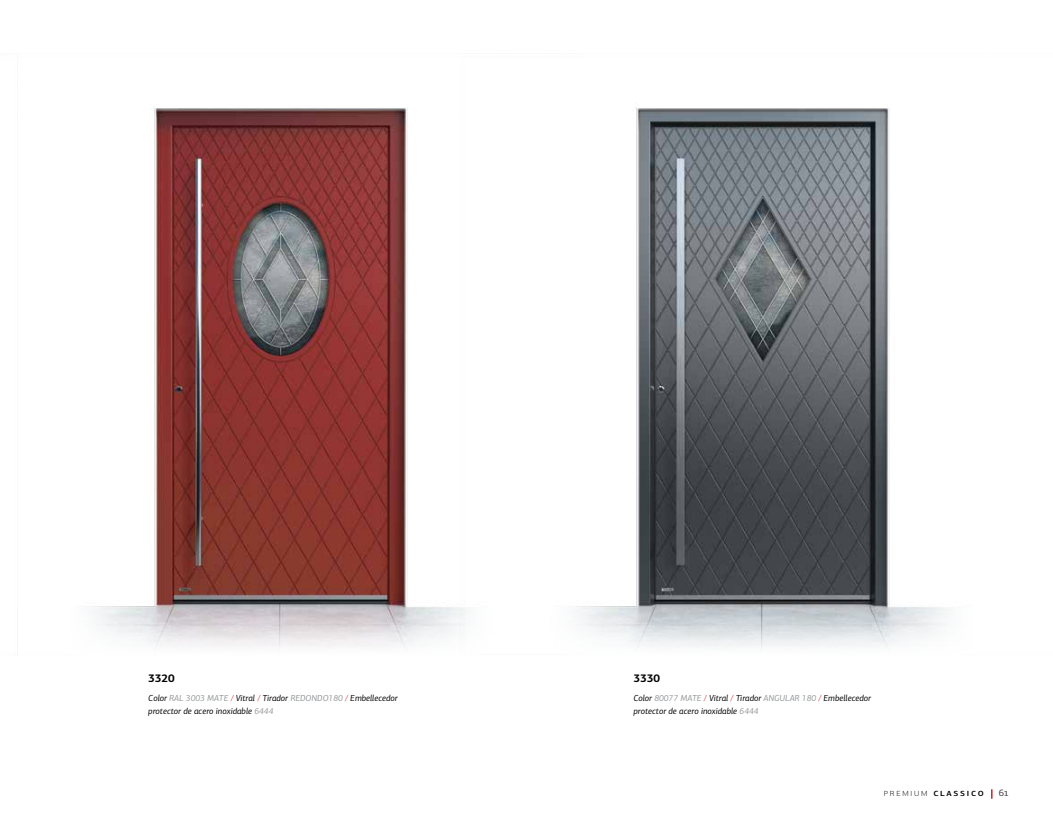
<style>
.page{position:relative;width:1053px;height:815px;background:#fff}
.page>*{position:absolute;margin:0;border:0;box-sizing:border-box;transform-origin:0 0}
.t1{font:700 11.25px "PF Agora Sans Pro";color:#000}
.t2{font:500 10px "PF Agora Sans Pro";letter-spacing:.175em;color:#000}
.t3{font:300 10px "PF Agora Sans Pro";color:#58595b}
.t4{font:italic 8.75px/12.5px "PF Agora Sans Pro";color:#000}
.s1{color:#939598}
.s2{color:#d71920}
.s3{font-weight:100}
</style>
<div class="page">
<img style="left:581px;top:108px;width:369px;height:541px">
<img style="left:17px;top:106px;width:564px;height:549px">
<p class="t1" style="left:148px;top:671px;width:28px">3320</p>
<p class="t4" style="left:148px;top:692px;width:251px">Color <span class="s1">RAL 3003 MATE</span> <span class="s2">/</span> Vitral <span class="s2">/</span> Tirador <span class="s1">REDONDO180</span> <span class="s2">/</span> Embellecedor protector de acero inoxidable <span class="s1">6444</span></p>
<p class="t1" style="left:633px;top:671px;width:28px">3330</p>
<p class="t4" style="left:633px;top:692px;width:239px">Color <span class="s1">80077 MATE</span> <span class="s2">/</span> Vitral <span class="s2">/</span> Tirador <span class="s1">ANGULAR 180</span> <span class="s2">/</span> Embellecedor protector de acero inoxidable <span class="s1">6444</span></p>
<p class="t2" style="left:883px;top:787px;width:101px"><span class="s3">Pr emi um</span> classico</p>
<p class="t3" style="left:998px;top:787px;width:11px">61</p>
</div>
